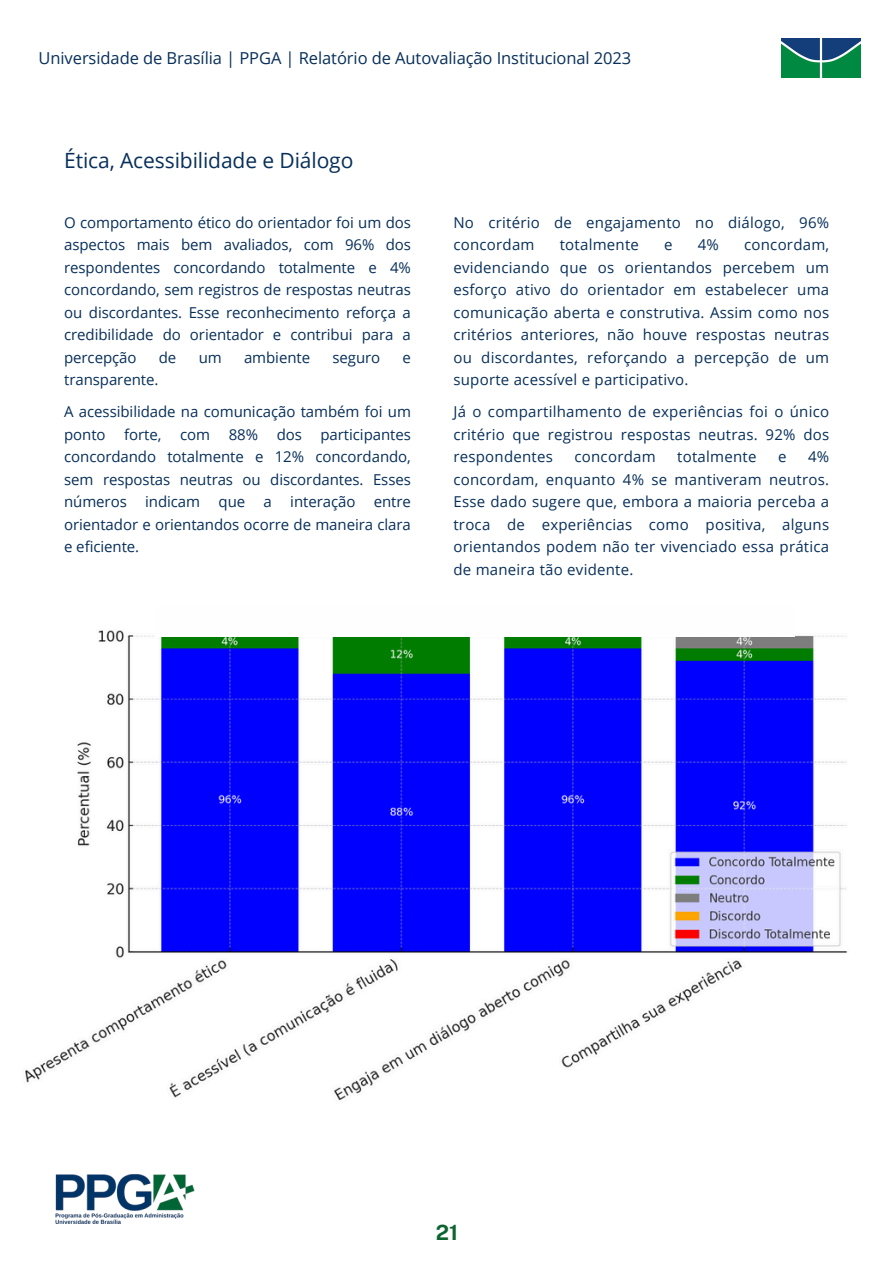
<style>
.page{position:relative;width:894px;height:1264px;background:#fff}
.page>*{position:absolute;margin:0;border:0;box-sizing:border-box;transform-origin:0 0}
.t1{font:21px "Open Sans";letter-spacing:-.005em;color:#072f5a}
.t2{font:700 21px "Public Sans";color:#0c642f}
.t3{font:16.5px "Open Sans";letter-spacing:-.005em;color:#072f5a}
.t4{font:15px/22.5px "Open Sans";letter-spacing:.015em;color:#072f5a;text-align:justify}
.t5{font:15px "Open Sans";letter-spacing:-.005em;color:#072f5a}
</style>
<div class="page">
<img style="left:781px;top:38px;width:79px;height:40px">
<img style="left:55px;top:1174px;width:140px;height:49px">
<img style="left:25px;top:630px;width:823px;height:471px">
<div style="left:156px;top:606px;width:638px;height:30px;background:#fefefe"></div>
<p class="t3" style="left:39px;top:46px;width:594px">Universidade de Brasília | PPGA | Relatório de Autovaliação Institucional 2023</p>
<p class="t1" style="left:64px;top:145px;width:290px">Ética, Acessibilidade e Diálogo</p>
<p class="t4" style="left:64px;top:210px;width:348px">O comportamento ético do orientador foi um dos aspectos mais bem avaliados, com 96% dos respondentes concordando totalmente e 4% concordando, sem registros de respostas neutras ou discordantes. Esse reconhecimento reforça a credibilidade do orientador e contribui para a percepção</p>
<p class="t4" style="left:159px;top:345px;width:19px">de</p>
<p class="t4" style="left:199px;top:345px;width:25px">um</p>
<p class="t5" style="left:244px;top:346px;width:68px">ambiente</p>
<p class="t4" style="left:332px;top:345px;width:49px">seguro</p>
<p class="t4" style="left:402px;top:345px;width:10px">e</p>
<p class="t5" style="left:64px;top:369px;width:96px">transparente.</p>
<p class="t4" style="left:64px;top:400px;width:348px">A acessibilidade na comunicação também foi um ponto forte, com 88% dos participantes concordando totalmente e 12% concordando, sem respostas neutras ou discordantes. Esses números indicam que a interação entre orientador e orientandos ocorre de maneira clara e eficiente.</p>
<h1 class="t4" style="left:453px;top:210px;width:377px">No critério de engajamento no diálogo, 96% concordam</h1>
<h1 class="t4" style="left:453px;top:233px;width:377px;text-indent:290px">concordam, evidenciando que os orientandos percebem um esforço ativo do orientador em estabelecer uma comunicação aberta e construtiva. Assim como nos critérios anteriores, não houve respostas neutras ou discordantes, reforçando a percepção de um suporte acessível e participativo.</h1>
<h1 class="t4" style="left:559px;top:233px;width:81px">totalmente</h1>
<h1 class="t4" style="left:664px;top:233px;width:10px">e</h1>
<h1 class="t4" style="left:697px;top:233px;width:23px">4%</h1>
<p class="t4" style="left:453px;top:400px;width:377px">Já o compartilhamento de experiências foi o único critério que registrou respostas neutras. 92% dos respondentes</p>
<p class="t4" style="left:574px;top:445px;width:83px">concordam</p>
<p class="t4" style="left:677px;top:445px;width:81px">totalmente</p>
<p class="t4" style="left:777px;top:445px;width:10px">e</p>
<p class="t4" style="left:453px;top:445px;width:377px;text-indent:354px">4% concordam, enquanto 4% se mantiveram neutros.<br>Esse dado sugere que, embora a maioria perceba a troca de experiências como positiva, alguns orientandos podem não ter vivenciado essa prática de maneira tão evidente.</p>
<p class="t2" style="left:436px;top:1219px;width:24px">21</p>
</div>
